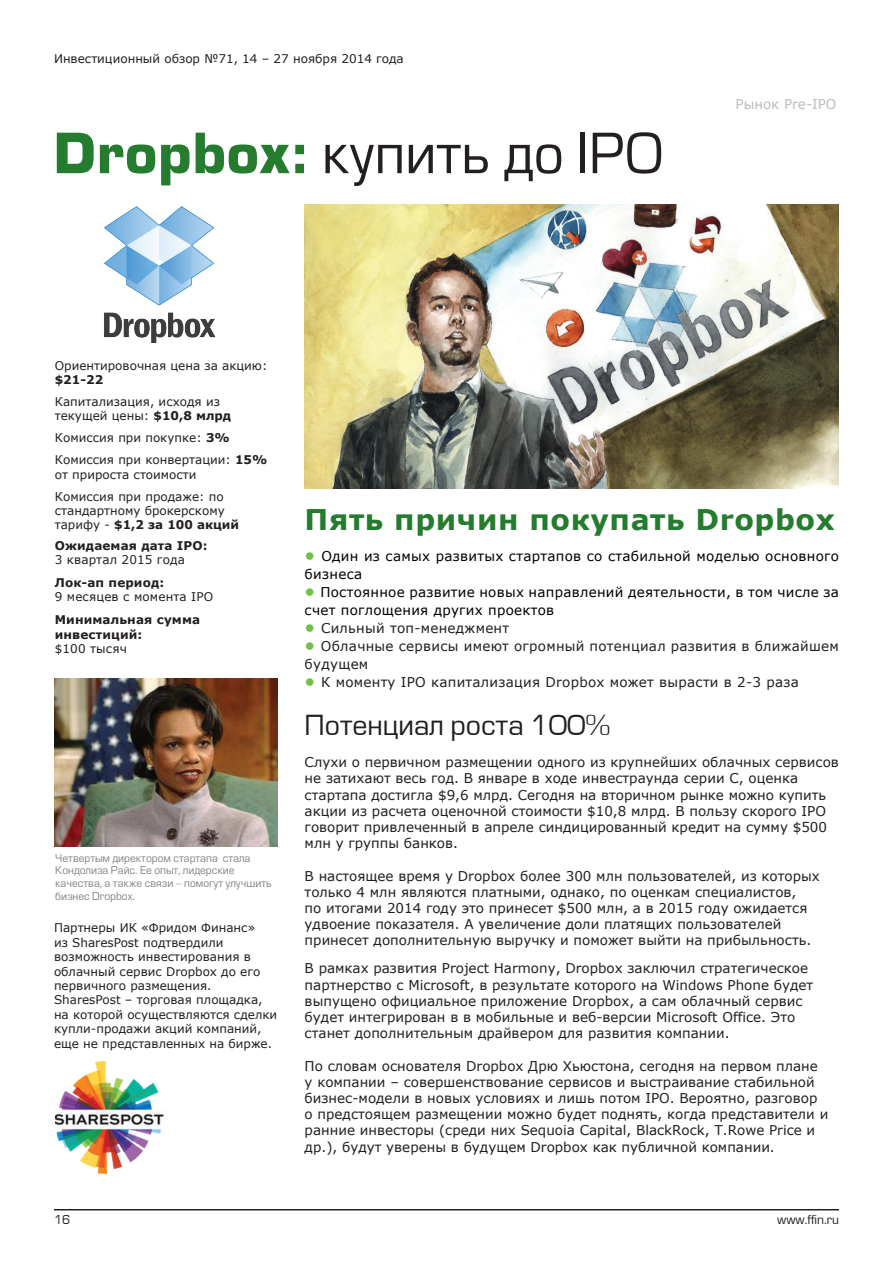
<style>
.page{position:relative;width:893px;height:1263px;background:#fff}
.page>*{position:absolute;margin:0;border:0;box-sizing:border-box;transform-origin:0 0}
.t1{font:54px "Europe Normal";color:#231f20}
.t2{font:700 28.5px "Verdana";letter-spacing:.02em;color:#257c2e}
.t3{font:27px "Europe Normal";color:#231f20}
.t4{font:13.5px/16.2px "Verdana";color:#231f20}
.t5{font:13.5px/18px "Verdana";letter-spacing:.02em;color:#010000}
.t6{font:13.5px/18px "Verdana";letter-spacing:.02em;color:#231f20}
.t7{font:13.5px "Verdana";color:#bcbdc0}
.t8{font:12px/14.4px "Verdana";color:#231f20}
.t9{font:700 12px/14.4px "Verdana";letter-spacing:.01em;color:#231f20}
.t10{font:12px "Europe Normal";color:#231f20}
.t11{font:10.5px/12.6px "Europe Normal";color:#808285}
.s1{font-family:"Europe";font-weight:700;color:#257c2e}
.s2{font-weight:700}
.s3{font-weight:700;font-size:15px;color:#71bf44}
</style>
<div class="page">
<hr style="left:54px;top:1209px;width:785px;height:1px;background:#231f20">
<img style="left:104px;top:206px;width:112px;height:136px">
<img style="left:305px;top:205px;width:534px;height:284px">
<img style="left:54px;top:678px;width:223px;height:169px">
<img style="left:55px;top:1061px;width:109px;height:113px">
<p class="t8" style="left:54px;top:51px;width:351px">Инвестиционный обзор №71, 14 – 27 ноября 2014 года</p>
<h1 class="t1" style="left:54px;top:125px;width:611px"><span class="s1">Dropbox:</span> купить до IPO</h1>
<p class="t7" style="left:736px;top:95px;width:102px">Рынок Pre-IPO</p>
<p class="t8" style="left:55px;top:358px;width:214px">Ориентировочная цена за акцию:</p>
<p class="t9" style="left:55px;top:372px;width:50px">$21-22</p>
<p class="t8" style="left:55px;top:394px;width:178px">Капитализация, исходя из текущей цены: <span class="s2">$10,8 млрд</span></p>
<p class="t8" style="left:55px;top:427px;width:214px;line-height:21.9px">Комиссия при покупке: <span class="s2">3%<br></span>Комиссия при конвертации: <span class="s2">15%</span></p>
<p class="t8" style="left:55px;top:463px;width:170px;line-height:21.9px">от прироста стоимости<br>Комиссия при продаже: по</p>
<p class="t8" style="left:55px;top:503px;width:186px">стандартному брокерскому тарифу - <span class="s2">$1,2 за 100 акций</span></p>
<p class="t9" style="left:55px;top:538px;width:154px">Ожидаемая дата IPO:</p>
<p class="t8" style="left:55px;top:552px;width:132px">3 квартал 2015 года</p>
<p class="t9" style="left:55px;top:575px;width:111px">Лок-ап период:</p>
<p class="t8" style="left:55px;top:590px;width:160px">9 месяцев с момента IPO</p>
<p class="t9" style="left:55px;top:612px;width:147px">Минимальная сумма инвестиций:</p>
<p class="t8" style="left:55px;top:641px;width:74px">$100 тысяч</p>
<p class="t11" style="left:55px;top:852px;width:218px">Четвертым директором стартапа стала Кондолиза Райc. Ее опыт, лидерские качества, а также связи - помогут улучшить бизнес Dropbox.</p>
<p class="t8" style="left:54px;top:921px;width:225px">Партнеры ИК «Фридом Финанс»<br>из SharesPost подтвердили возможность инвестирования в облачный сервис Dropbox до его первичного размещения.<br>SharesPost – торговая площадка, на которой осуществляются сделки купли-продажи акций компаний, еще не представленных на бирже.</p>
<h2 class="t2" style="left:305px;top:499px;width:532px">Пять причин покупать Dropbox</h2>
<p class="t5" style="left:305px;top:547px;width:536px"><span class="s3">•</span> Один из самых развитых стартапов со стабильной моделью основного бизнеса</p>
<p class="t5" style="left:305px;top:583px;width:536px"><span class="s3">•</span> Постоянное развитие новых направлений деятельности, в том числе за счет поглощения других проектов</p>
<p class="t6" style="left:305px;top:619px;width:206px"><span class="s3">•</span> Сильный топ-менеджмент</p>
<p class="t6" style="left:305px;top:637px;width:536px"><span class="s3">•</span> Облачные сервисы имеют огромный потенциал развития в ближайшем будущем</p>
<p class="t6" style="left:305px;top:673px;width:496px"><span class="s3">•</span> К моменту IPO капитализация Dropbox может вырасти в 2-3 раза</p>
<h3 class="t3" style="left:305px;top:711px;width:306px">Потенциал роста 100%</h3>
<p class="t4" style="left:305px;top:754px;width:536px">Слухи о первичном размещении одного из крупнейших облачных сервисов не затихают весь год. В январе в ходе инвестраунда серии С, оценка стартапа достигла $9,6 млрд. Сегодня на вторичном рынке можно купить акции из расчета оценочной стоимости $10,8 млрд. В пользу скорого IPO говорит привлеченный в апреле синдицированный кредит на сумму $500 млн у группы банков.</p>
<p class="t4" style="left:305px;top:867px;width:517px">В настоящее время у Dropbox более 300 млн пользователей, из которых только 4 млн являются платными, однако, по оценкам специалистов,<br>по итогами 2014 году это принесет $500 млн, а в 2015 году ожидается удвоение показателя. А увеличение доли платящих пользователей принесет дополнительную выручку и поможет выйти на прибыльность.</p>
<p class="t4" style="left:305px;top:960px;width:510px">В рамках развития Project Harmony, Dropbox заключил стратегическое партнерство с Microsoft, в результате которого на Windows Phone будет выпущено официальное приложение Dropbox, а сам облачный сервис будет интегрирован в в мобильные и веб-версии Microsoft Office. Это станет дополнительным драйвером для развития компании.</p>
<p class="t4" style="left:305px;top:1057px;width:525px">По словам основателя Dropbox Дрю Хьюстона, сегодня на первом плане у компании – совершенствование сервисов и выстраивание стабильной бизнес-модели в новых условиях и лишь потом IPO. Вероятно, разговор о предстоящем размещении можно будет поднять, когда представители и ранние инвесторы (среди них Sequoia Capital, BlackRock, T.Rowe Price и др.), будут уверены в будущем Dropbox как публичной компании.</p>
<p class="t10" style="left:54px;top:1213px;width:18px">16</p>
<p class="t10" style="left:777px;top:1213px;width:63px">www.ffin.ru</p>
</div>
